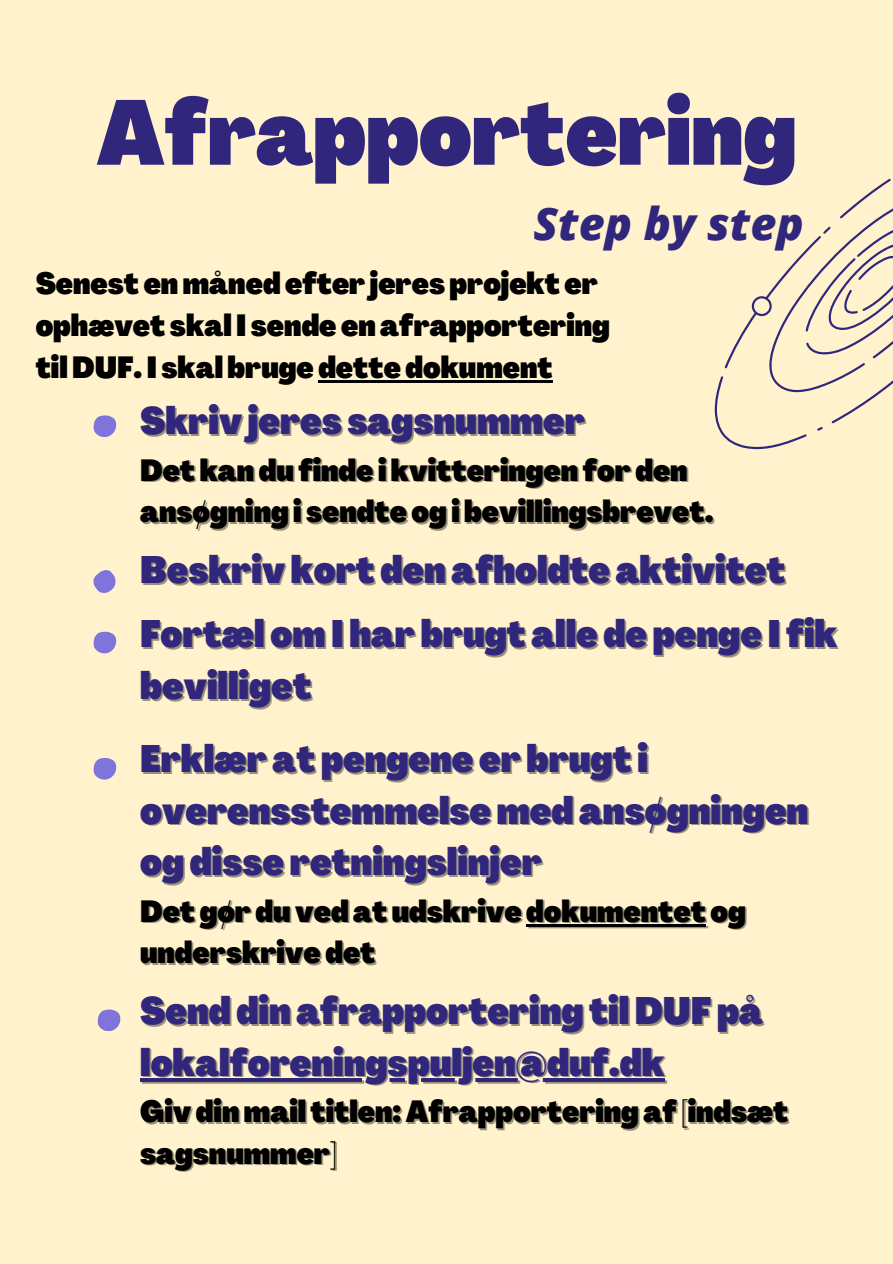
<style>
.page{position:relative;width:893px;height:1264px;background:#fff}
.page>*{position:absolute;margin:0;border:0;box-sizing:border-box;transform-origin:0 0}
.t1{font:900 condensed 90px "Agrandir";color:#30277c}
.t2{font:italic 800 45px "Open Sans";color:#30277c}
.t3{font:900 condensed 37.5px/51.8px "Agrandir";color:#30277c}
.t4{font:900 condensed 30px/41.7px "Agrandir";color:#000}
.s1{color:rgb(0 0 0/.4)}
</style>
<div class="page">
<div style="left:0;top:0;width:892px;height:1263px;background:#fff2cc"></div>
<hr style="left:526px;top:923px;width:180px;height:3px;background:#000">
<hr style="left:140px;top:1078px;width:524px;height:3px;background:#30277c">
<hr style="left:318px;top:380px;width:234px;height:2px;background:#000">
<h1 class="t1" style="left:97px;top:97px;width:701px">Afrapportering</h1>
<h2 class="t2" style="left:533px;top:192px;width:271px">Step by step</h2>
<p class="t4" style="left:36px;top:266px;width:575px">Senest en måned efter jeres projekt er ophævet skalI sende enafrapportering tilDUF.I skal bruge dette dokument</p>
<p class="t3" style="left:140px;top:399px;width:446px">Skrivjeres sagsnummer</p>
<p class="t4" style="left:140px;top:452px;width:574px">Detkan du finde ikvitteringen for den ansøgning i sendte og i bevillingsbrevet.</p>
<p class="t3" style="left:140px;top:541px;width:698px;line-height:64.5px">Beskrivkort denafholdteaktivitet<br>Fortæl om I har brugtalle de penge I fik</p>
<p class="t3" style="left:140px;top:653px;width:509px;line-height:72.6px">bevilliget<br>Erklærat pengene er brugt i</p>
<p class="t3" style="left:140px;top:788px;width:669px">overensstemmelse medansøgningen og disse retningslinjer</p>
<p class="t4" style="left:140px;top:893px;width:608px">Det gør duvedat udskrive dokumentet <span class="s1">og </span>underskrive det</p>
<p class="t3" style="left:140px;top:988px;width:624px">Send dinafrapportering tilDUF på lokalforeningspuljen@duf.dk</p>
<p class="t4" style="left:140px;top:1093px;width:649px">Givdin mail titlen:Afrapporteringaf [indsæt sagsnummer]</p>
</div>
